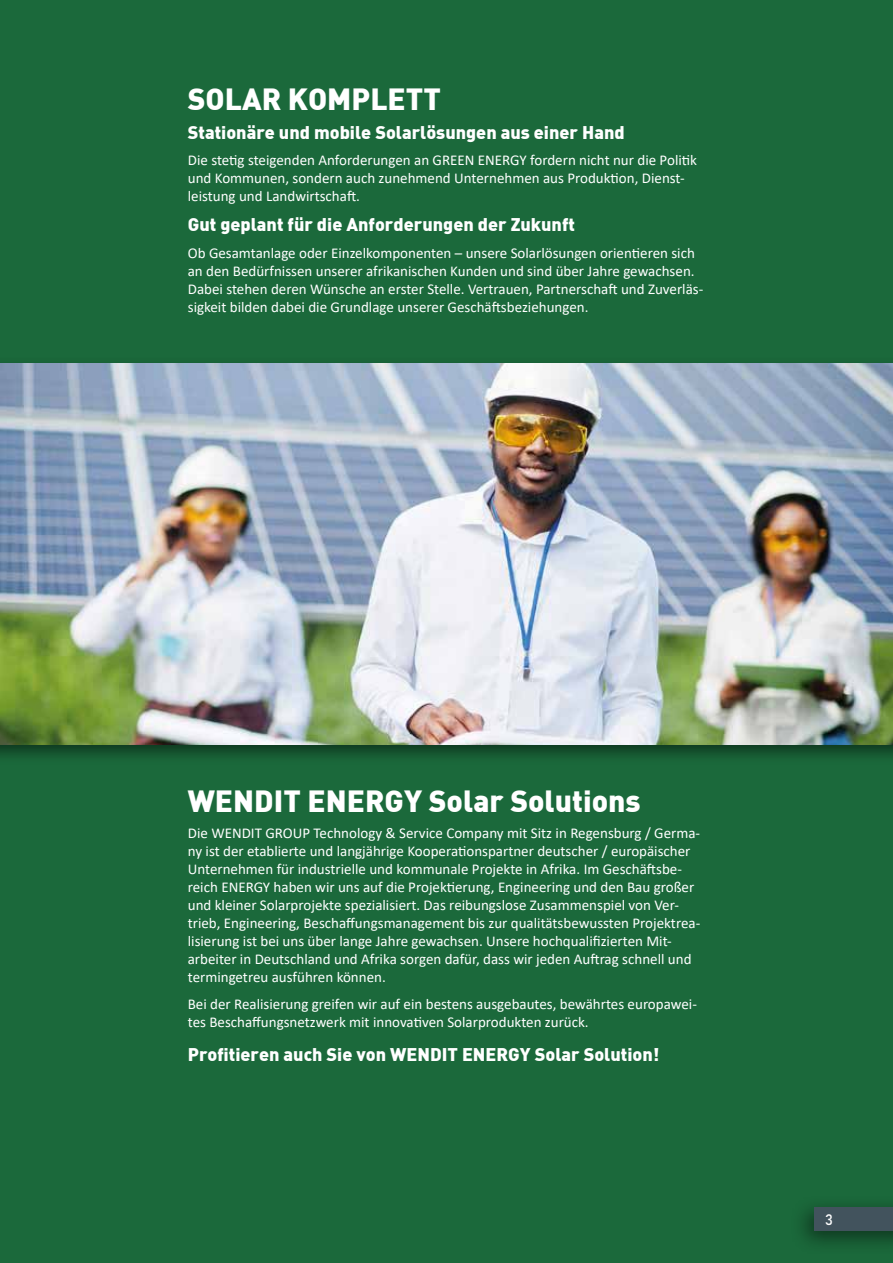
<style>
.page{position:relative;width:893px;height:1263px;background:#1b693b}
.page>*{position:absolute;margin:0;border:0;box-sizing:border-box;transform-origin:0 0}
.t1{font:900 30px "DIN";color:#fff}
.t2{font:900 18px "DIN";color:#fff}
.t3{font:15px/18px "Calibri";color:#fff}
.t4{font:15px "Bahnschrift";color:#fff}
.s1{color:#1b693b}
</style>
<div class="page">
<div style="left:790px;top:1195px;width:103px;height:61px;background:#000;opacity:.5"></div>
<div style="left:814px;top:1207px;width:79px;height:24px;background:#42535d"></div>
<div style="left:0;top:355px;width:893px;height:410px;background:#000;opacity:.5"></div>
<img style="left:0;top:364px;width:893px;height:380px">
<h1 class="t1" style="left:188px;top:79px;width:255px">SOLAR KOMPLETT</h1>
<p class="t2" style="left:188px;top:120px;width:438px">Stationäre und mobile Solarlösungen aus einer Hand</p>
<p class="t3" style="left:188px;top:151px;width:511px">Die stetig steigenden Anforderungen an GREEN ENERGY fordern nicht nur die Politik und Kommunen, sondern auch zunehmend Unternehmen aus Produktion, Dienst&shy;leistung und Landwirtschaft.</p>
<p class="t2" style="left:188px;top:213px;width:389px">Gut geplant für die Anforderungen der Zukunft</p>
<p class="t3" style="left:188px;top:243px;width:517px">Ob Gesamtanlage oder Einzelkomponenten – unsere Solarlösungen orientieren sich an den Bedürfnissen unserer afrikanischen Kunden und sind über Jahre gewachsen.<br>Dabei stehen deren Wünsche an erster Stelle. Vertrauen, Partnerschaft und Zuverläs&shy;sigkeit bilden dabei die Grundlage unserer Geschäftsbeziehungen.</p>
<h1 class="t1" style="left:188px;top:781px;width:454px">WENDIT ENERGY Solar Solutions</h1>
<p class="t3" style="left:188px;top:824px;width:514px">Die WENDIT GROUP Technology &amp; Service Company mit Sitz in Regensburg / Germa&shy;ny ist der etablierte und langjährige Kooperationspartner deutscher / europäischer Unternehmen für industrielle und kommunale Projekte in Afrika. Im Geschäftsbe&shy;reich ENERGY haben wir uns auf die Projektierung, Engineering und den Bau großer und kleiner Solarprojekte spezialisiert. Das reibungslose Zusammenspiel von Ver&shy;trieb, Engineering, Beschaffungsmanagement bis zur qualitätsbewussten Projektrea&shy;lisierung ist bei uns über lange Jahre gewachsen. Unsere hochqualifizierten Mit&shy;arbeiter in Deutschland und Afrika sorgen dafür, dass wir jeden Auftrag schnell und termingetreu ausführen können.</p>
<p class="t3" style="left:188px;top:994px;width:511px">Bei der Realisierung greifen wir auf ein bestens ausgebautes, bewährtes europawei&shy;tes Beschaffungsnetzwerk mit innovativen Solarprodukten zurück.</p>
<p class="t2" style="left:188px;top:1042px;width:499px">Profitieren auch Sie von WENDIT ENERGY Solar Solution!<span class="s1">ns!</span></p>
<p class="t4" style="left:825px;top:1208px;width:9px">3</p>
</div>
